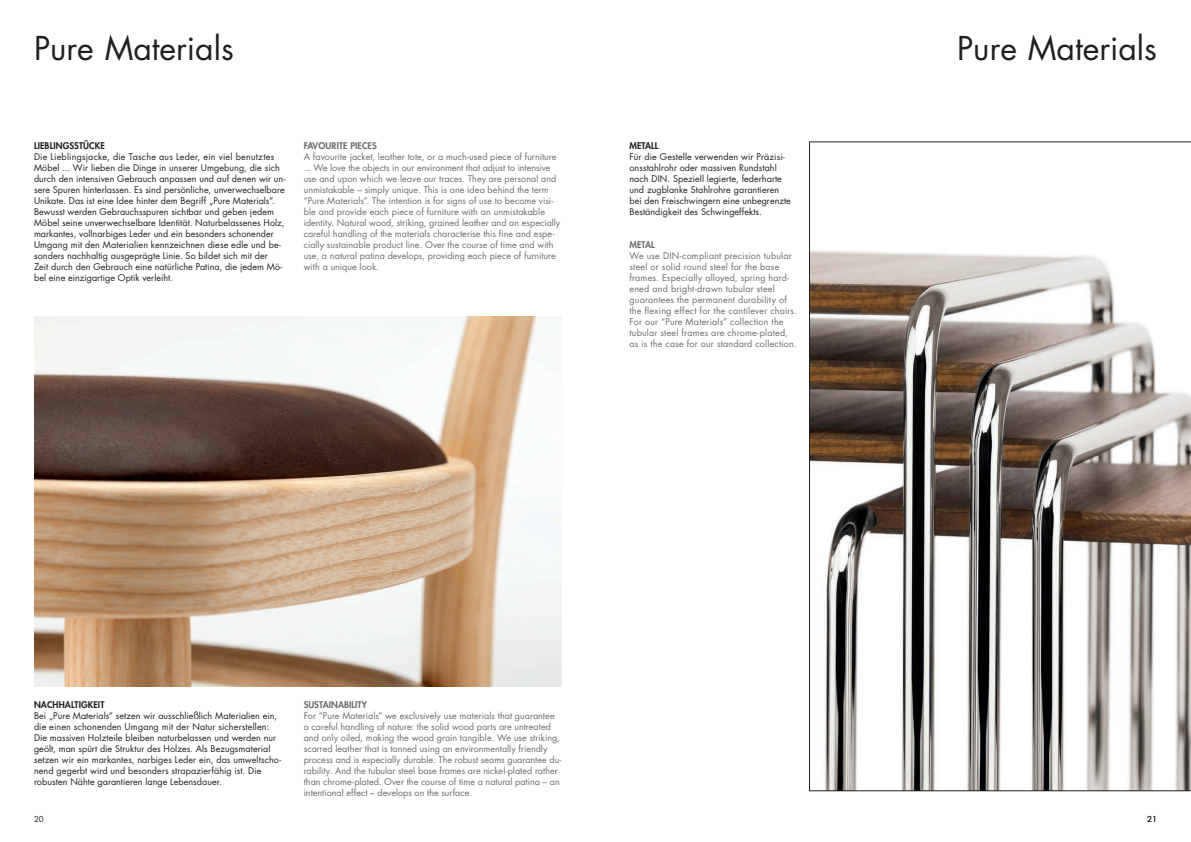
<style>
.page{position:relative;width:1191px;height:842px;background:#fff}
.page>*{position:absolute;margin:0;border:0;box-sizing:border-box;transform-origin:0 0}
.t1{font:32px "Futura Std";color:#231f20}
.t2{font:9px/11px "Futura Std";letter-spacing:.005em;color:#6c6d70}
.t3{font:9px/11px "Futura Std";letter-spacing:.005em;color:#231f20}
.t4{font:800 9px "Futura Std";letter-spacing:.01em;color:#231f20}
.t5{font:800 9px "Futura Std";letter-spacing:.01em;color:#6c6d70}
.t6{font:8px "Futura Std";color:#231f20}
</style>
<div class="page">
<svg style="left:809px;top:142px;width:382px;height:649px"></svg>
<img style="left:34px;top:317px;width:527px;height:369px">
<h1 class="t1" style="left:34px;top:28px;width:201px">Pure Materials</h1>
<h1 class="t1" style="left:957px;top:28px;width:201px">Pure Materials</h1>
<p class="t4" style="left:34px;top:140px;width:72px">LIEBLINGSSTÜCKE</p>
<p class="t3" style="left:34px;top:151px;width:253px">Die Lieblingsjacke, die Tasche aus Leder, ein viel benutztes Möbel ... Wir lieben die Dinge in unserer Umgebung, die sich durch den intensiven Gebrauch anpassen und auf denen wir un&shy;sere Spuren hinterlassen. Es sind persönliche, unverwechselbare Unikate. Das ist eine Idee hinter dem Begriff „Pure Materials“.<br>Bewusst werden Gebrauchsspuren sichtbar und geben jedem Möbel seine unverwechselbare Identität. Naturbelassenes Holz, markantes, vollnarbiges Leder und ein besonders schonender Umgang mit den Materialien kennzeichnen diese edle und be&shy;sonders nachhaltig ausgeprägte Linie. So bildet sich mit der<br>Zeit durch den Gebrauch eine natürliche Patina, die jedem Mö&shy;bel eine einzigartige Optik verleiht.</p>
<p class="t5" style="left:304px;top:140px;width:75px">FAVOURITE PIECES</p>
<p class="t2" style="left:304px;top:151px;width:258px">A favourite jacket, leather tote, or a much-used piece of furniture ... We love the objects in our environment that adjust to intensive use and upon which we leave our traces. They are personal and unmistakable – simply unique. This is one idea behind the term “Pure Materials”. The intention is for signs of use to become visi&shy;ble and provide each piece of furniture with an unmistakable identity. Natural wood, striking, grained leather and an especially careful handling of the materials characterise this fine and espe&shy;cially sustainable product line. Over the course of time and with use, a natural patina develops, providing each piece of furniture with a unique look.</p>
<p class="t4" style="left:629px;top:140px;width:31px">METALL</p>
<p class="t3" style="left:629px;top:151px;width:163px">Für die Gestelle verwenden wir Präzisi&shy;onsstahlrohr oder massiven Rundstahl nach DIN. Speziell legierte, federharte und zugblanke Stahlrohre garantieren bei den Freischwingern eine unbegrenzte Beständigkeit des Schwingeffekts.</p>
<p class="t5" style="left:629px;top:239px;width:27px">METAL</p>
<p class="t2" style="left:629px;top:250px;width:169px">We use DIN-compliant precision tubular steel or solid round steel for the base frames. Especially alloyed, spring hard&shy;ened and bright-drawn tubular steel guarantees the permanent durability of the flexing effect for the cantilever chairs.<br>For our “Pure Materials” collection the tubular steel frames are chrome-plated, as is the case for our standard collection.</p>
<p class="t4" style="left:34px;top:698px;width:72px">NACHHALTIGKEIT</p>
<p class="t3" style="left:34px;top:710px;width:249px">Bei „Pure Materials“ setzen wir ausschließlich Materialien ein, die einen schonenden Umgang mit der Natur sicherstellen:<br>Die massiven Holzteile bleiben naturbelassen und werden nur geölt, man spürt die Struktur des Holzes. Als Bezugsmaterial setzen wir ein markantes, narbiges Leder ein, das umweltscho&shy;nend gegerbt wird und besonders strapazierfähig ist. Die robusten Nähte garantieren lange Lebensdauer.</p>
<p class="t5" style="left:304px;top:698px;width:65px">SUSTAINABILITY</p>
<p class="t2" style="left:304px;top:710px;width:259px">For “Pure Materials” we exclusively use materials that guarantee a careful handling of nature: the solid wood parts are untreated and only oiled, making the wood grain tangible. We use striking, scarred leather that is tanned using an environmentally friendly process and is especially durable. The robust seams guarantee du&shy;rability. And the tubular steel base frames are nickel-plated rather than chrome-plated. Over the course of time a natural patina – an intentional effect – develops on the surface.</p>
<p class="t6" style="left:34px;top:814px;width:11px">20</p>
<p class="t6" style="left:1147px;top:814px;width:11px">21</p>
</div>
